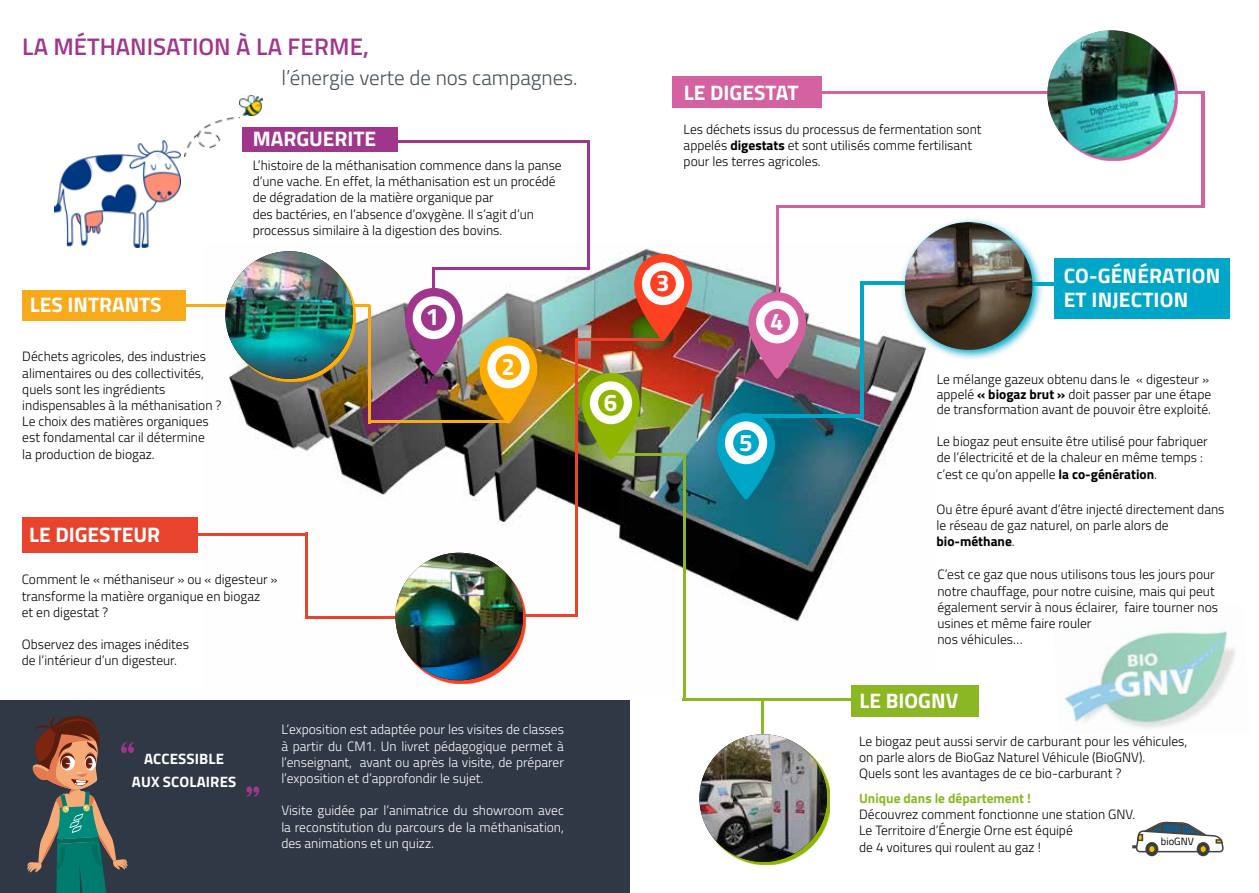
<style>
.page{position:relative;width:1259px;height:893px;background:#fff}
.page>*{position:absolute;margin:0;border:0;box-sizing:border-box;transform-origin:0 0}
.t1{font:600 24px "Titillium";color:#9f368b}
.t2{font:700 24px "Titillium";color:#fff}
.t3{font:700 21px/24px "Titillium";color:#fff}
.t4{font:300 21px "Titillium";color:#445055}
.t5{font:700 15px/22.5px "Titillium";letter-spacing:.01em;color:#fff;text-align:center}
.t6{font:300 13.5px/16.2px "Titillium";color:#000}
.t7{font:300 13.5px/16.2px "Titillium";color:#fff;text-align:justify}
.t8{font:700 13.5px "Titillium";color:#8cb724}
.t9{font:10.5px "Titillium";color:#000}
.s1{font-weight:700}
</style>
<div class="page">
<hr style="left:860px;top:283px;width:200px;height:3px;background:#00a6c7">
<img style="left:1064px;top:631px;width:171px;height:98px">
<img style="left:204px;top:246px;width:718px;height:438px">
<img style="left:54px;top:140px;width:126px;height:108px">
<img style="left:240px;top:95px;width:22px;height:21px">
<img style="left:185px;top:118px;width:50px;height:39px">
<div style="left:22px;top:290px;width:164px;height:31px;background:#f8aa1a"></div>
<svg style="left:404px;top:287px;width:60px;height:88px;background:#9d6591"></svg>
<div style="left:413px;top:296px;width:42px;height:43px;background:#fff;border-radius:50%"></div>
<div style="left:421px;top:305px;width:26px;height:26px;background:#9f368b;border-radius:50%"></div>
<div style="left:242px;top:127px;width:156px;height:24px;background:#9f368b"></div>
<hr style="left:393px;top:140px;width:195px;height:3px;background:#9f368b">
<hr style="left:433px;top:267px;width:156px;height:2px;background:#9f368b">
<svg style="left:478px;top:336px;width:60px;height:88px;background:#d39a20"></svg>
<div style="left:487px;top:346px;width:42px;height:42px;background:#fff;border-radius:50%"></div>
<div style="left:495px;top:354px;width:26px;height:26px;background:#ffad00;border-radius:50%"></div>
<hr style="left:183px;top:304px;width:187px;height:3px;background:#f8aa1a">
<hr style="left:368px;top:305px;width:3px;height:118px;background:#f8aa1a">
<hr style="left:368px;top:420px;width:141px;height:2px;background:#f8aa1a">
<div style="left:0;top:701px;width:629px;height:192px;background:#303745"></div>
<svg style="left:246px;top:786px;width:13px;height:11px"></svg>
<svg style="left:27px;top:716px;width:107px;height:177px"></svg>
<div style="left:22px;top:518px;width:175px;height:35px;background:#e8432d"></div>
<hr style="left:181px;top:533px;width:126px;height:2px;background:#e8432d">
<hr style="left:587px;top:140px;width:3px;height:128px;background:#9f368b">
<svg style="left:228px;top:254px;width:128px;height:128px"></svg>
<img style="left:225px;top:251px;width:128px;height:128px;border-radius:64px">
<img style="left:633px;top:253px;width:60px;height:88px">
<div style="left:642px;top:262px;width:42px;height:43px;background:#fff;border-radius:50%"></div>
<div style="left:650px;top:271px;width:26px;height:26px;background:#fc4021;border-radius:50%"></div>
<hr style="left:305px;top:617px;width:147px;height:2px;background:#e8432d">
<hr style="left:305px;top:533px;width:2px;height:86px;background:#e8432d">
<hr style="left:489px;top:614px;width:89px;height:3px;background:#e8432d">
<hr style="left:575px;top:339px;width:3px;height:278px;background:#e8432d">
<svg style="left:398px;top:556px;width:128px;height:127px"></svg>
<img style="left:395px;top:553px;width:128px;height:127px;border-radius:64px">
<div style="left:672px;top:77px;width:149px;height:31px;background:#d461a0"></div>
<svg style="left:747px;top:291px;width:60px;height:88px;background:#ae6b91"></svg>
<div style="left:756px;top:301px;width:42px;height:42px;background:#fff;border-radius:50%"></div>
<div style="left:764px;top:309px;width:26px;height:26px;background:#d461a0;border-radius:50%"></div>
<hr style="left:1201px;top:92px;width:4px;height:116px;background:#d461a0">
<hr style="left:776px;top:205px;width:3px;height:91px;background:#d461a0">
<hr style="left:777px;top:205px;width:428px;height:3px;background:#d461a0">
<hr style="left:801px;top:91px;width:403px;height:3px;background:#d461a0">
<svg style="left:1053px;top:33px;width:125px;height:128px"></svg>
<img style="left:1047px;top:30px;width:128px;height:128px;border-radius:64px">
<svg style="left:716px;top:412px;width:60px;height:88px;background:#0c8ca7"></svg>
<div style="left:725px;top:421px;width:42px;height:43px;background:#fff;border-radius:50%"></div>
<div style="left:733px;top:430px;width:26px;height:26px;background:#00a6c7;border-radius:50%"></div>
<hr style="left:860px;top:283px;width:3px;height:135px;background:#00a6c7">
<div style="left:1054px;top:258px;width:175px;height:61px;background:#00a6c7"></div>
<img style="left:581px;top:372px;width:60px;height:88px">
<div style="left:590px;top:381px;width:42px;height:43px;background:#fff;border-radius:50%"></div>
<div style="left:598px;top:390px;width:26px;height:26px;background:#8fb500;border-radius:50%"></div>
<hr style="left:683px;top:454px;width:3px;height:247px;background:#8cb724">
<hr style="left:682px;top:698px;width:203px;height:3px;background:#8cb724">
<hr style="left:761px;top:698px;width:2px;height:51px;background:#8cb724">
<hr style="left:611px;top:454px;width:75px;height:2px;background:#8cb724">
<hr style="left:575px;top:339px;width:89px;height:2px;background:#e8432d">
<svg style="left:711px;top:737px;width:119px;height:128px"></svg>
<img style="left:699px;top:734px;width:128px;height:128px;border-radius:64px">
<hr style="left:432px;top:267px;width:2px;height:23px;background:#9f368b">
<div style="left:851px;top:685px;width:127px;height:31px;background:#8cb724"></div>
<div style="left:1196px;top:842px;width:13px;height:14px;border:2px solid #434342;border-radius:50%"></div>
<div style="left:1145px;top:842px;width:13px;height:14px;border:2px solid #434342;border-radius:50%"></div>
<svg style="left:1132px;top:821px;width:92px;height:32px"></svg>
<hr style="left:860px;top:281px;width:120px;height:3px;background:#00a6c7">
<svg style="left:899px;top:219px;width:144px;height:142px"></svg>
<img style="left:905px;top:222px;width:127px;height:128px;border-radius:64px">
<hr style="left:744px;top:415px;width:118px;height:3px;background:#00a6c7">
<h1 class="t1" style="left:22px;top:28px;width:348px">LA MÉTHANISATION À LA FERME,</h1>
<h2 class="t4" style="left:281px;top:62px;width:297px">l’énergie verte de nos campagnes.</h2>
<h2 class="t3" style="left:253px;top:126px;width:125px">MARGUERITE</h2>
<h2 class="t3" style="left:30px;top:291px;width:133px">LES INTRANTS</h2>
<p class="t6" style="left:22px;top:348px;width:201px">Déchets agricoles, des industries alimentaires ou des collectivités, quels sont les ingrédients indispensables à la méthanisation ?<br>Le choix des matières organiques est fondamental car il détermine<br>la production de biogaz.</p>
<h2 class="t3" style="left:29px;top:522px;width:132px">LE DIGESTEUR</h2>
<p class="t6" style="left:253px;top:157px;width:310px">L’histoire de la méthanisation commence dans la panse d’une vache. En effet, la méthanisation est un procédé de dégradation de la matière organique par<br>des bactéries, en l’absence d’oxygène. Il s’agit d’un processus similaire à la digestion des bovins.</p>
<h1 class="t2" style="left:426px;top:298px;width:15px">1</h1>
<h1 class="t2" style="left:501px;top:349px;width:15px">2</h1>
<p class="t6" style="left:22px;top:571px;width:257px">Comment le « méthaniseur » ou « digesteur » transforme la matière organique en biogaz<br>et en digestat ?</p>
<p class="t6" style="left:22px;top:636px;width:169px">Observez des images inédites de l’intérieur d’un digesteur.</p>
<p class="t5" style="left:132px;top:747px;width:106px">ACCESSIBLE<br>AUX SCOLAIRES</p>
<p class="t7" style="left:281px;top:721px;width:284px">L’exposition est adaptée pour les visites de classes à partir du CM1. Un livret pédagogique permet à l’enseignant, avant ou après la visite, de préparer l’exposition et d’approfondir le sujet.</p>
<p class="t7" style="left:281px;top:802px;width:284px">Visite guidée par l’animatrice du showroom avec la reconstitution du parcours de la méthanisation, des animations et un quizz.</p>
<h1 class="t2" style="left:604px;top:384px;width:15px">6</h1>
<h2 class="t3" style="left:684px;top:79px;width:116px">LE DIGESTAT</h2>
<p class="t6" style="left:683px;top:120px;width:299px">Les déchets issus du processus de fermentation sont appelés <span class="s1">digestats</span> et sont utilisés comme fertilisant pour les terres agricoles.</p>
<h1 class="t2" style="left:656px;top:264px;width:15px">3</h1>
<h1 class="t2" style="left:770px;top:303px;width:15px">4</h1>
<h1 class="t2" style="left:739px;top:424px;width:15px">5</h1>
<h2 class="t3" style="left:1063px;top:262px;width:158px">CO-GÉNÉRATION<br>ET INJECTION</h2>
<p class="t6" style="left:936px;top:372px;width:276px;line-height:15px">Le mélange gazeux obtenu dans le « digesteur » appelé <span class="s1">« biogaz brut »</span> doit passer par une étape de transformation avant de pouvoir être exploité.</p>
<p class="t6" style="left:936px;top:433px;width:272px">Le biogaz peut ensuite être utilisé pour fabriquer de l’électricité et de la chaleur en même temps : c’est ce qu’on appelle <span class="s1">la co-génération</span>.</p>
<p class="t6" style="left:936px;top:500px;width:289px">Ou être épuré avant d’être injecté directement dans le réseau de gaz naturel, on parle alors de <span class="s1">bio-méthane</span>.</p>
<p class="t6" style="left:937px;top:566px;width:282px">C’est ce gaz que nous utilisons tous les jours pour notre chauffage, pour notre cuisine, mais qui peut également servir à nous éclairer, faire tourner nos usines et même faire rouler<br>nos véhicules…</p>
<h2 class="t3" style="left:859px;top:687px;width:100px">LE BIOGNV</h2>
<p class="t6" style="left:859px;top:732px;width:330px">Le biogaz peut aussi servir de carburant pour les véhicules, on parle alors de BioGaz Naturel Véhicule (BioGNV).<br>Quels sont les avantages de ce bio-carburant ?</p>
<p class="t8" style="left:859px;top:788px;width:173px">Unique dans le département !</p>
<p class="t6" style="left:859px;top:806px;width:278px">Découvrez comment fonctionne une station GNV.<br>Le Territoire d’Énergie Orne est équipé<br>de 4 voitures qui roulent au gaz !</p>
<p class="t9" style="left:1160px;top:834px;width:35px">bioGNV</p>
</div>
